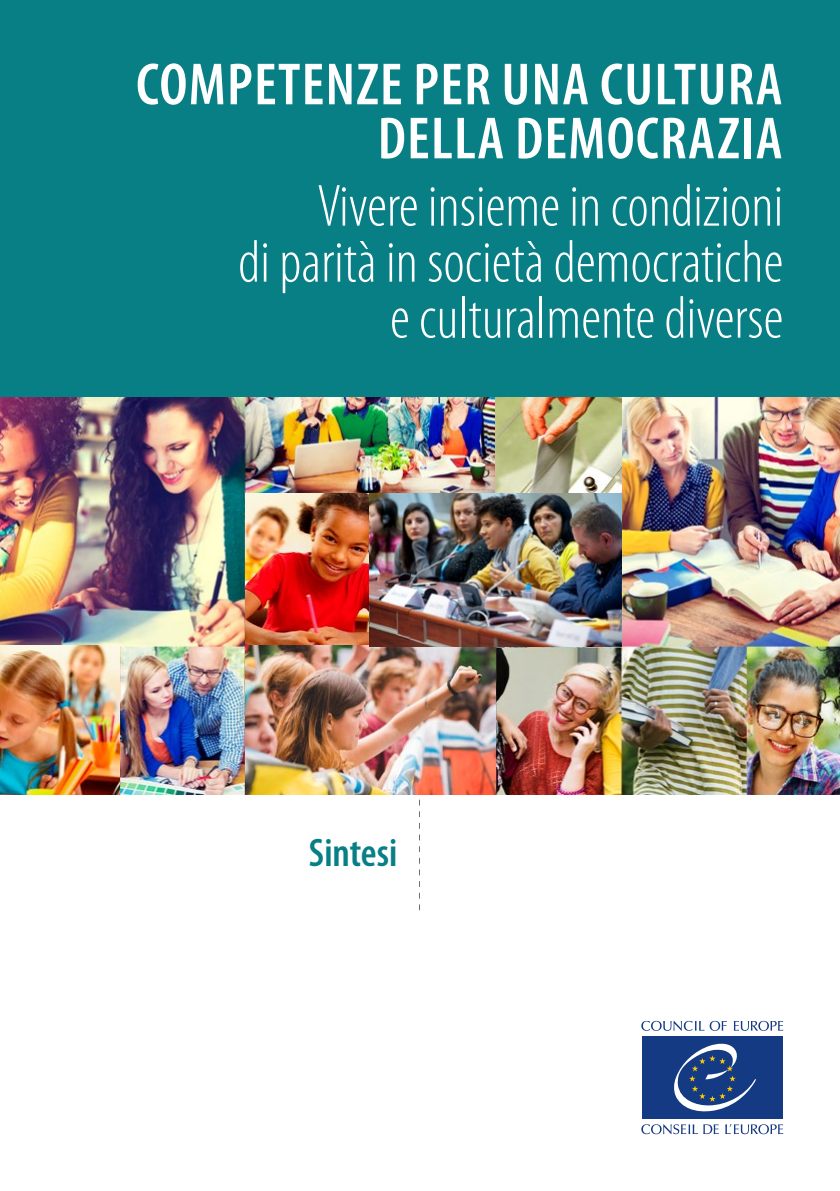
<style>
.page{position:relative;width:840px;height:1191px;background:#fff}
.page>*{position:absolute;margin:0;border:0;box-sizing:border-box;transform-origin:0 0}
.t1{font:300 condensed 60px/56px "Myriad Pro";color:#fff;text-align:right}
.t2{font:600 condensed 60px/54px "Myriad Pro";letter-spacing:.02em;color:#fff;text-align:right}
.t3{font:600 condensed 40px "Myriad Pro";color:#077f85}
</style>
<div class="page">
<img style="left:0;top:397px;width:839px;height:397px">
<img style="left:245px;top:493px;width:375px;height:153px">
<img style="left:0;top:645px;width:120px;height:149px">
<img style="left:245px;top:645px;width:250px;height:149px">
<img style="left:495px;top:397px;width:125px;height:99px">
<div style="left:0;top:0;width:839px;height:397px;background:#077f85"></div>
<svg style="left:733px;top:1020px;width:49px;height:10px"></svg>
<svg style="left:641px;top:1020px;width:85px;height:10px"></svg>
<svg style="left:725px;top:1124px;width:57px;height:10px"></svg>
<svg style="left:703px;top:1124px;width:15px;height:10px"></svg>
<svg style="left:641px;top:1124px;width:56px;height:10px"></svg>
<div style="left:641px;top:1036px;width:141px;height:82px;background:#143a84"></div>
<svg style="left:674px;top:1043px;width:82px;height:68px"></svg>
<svg style="left:419px;top:799px;width:1px;height:111px"></svg>
<p class="t2" style="left:136px;top:56px;width:647px">COMPETENZE PER UNA CULTURA<br>DELLA DEMOCRAZIA</p>
<p class="t1" style="left:238px;top:177px;width:546px">Vivere insieme in condizioni<br>di parità in società democratiche e culturalmente diverse</p>
<p class="t3" style="left:309px;top:828px;width:90px">Sintesi</p>
</div>
